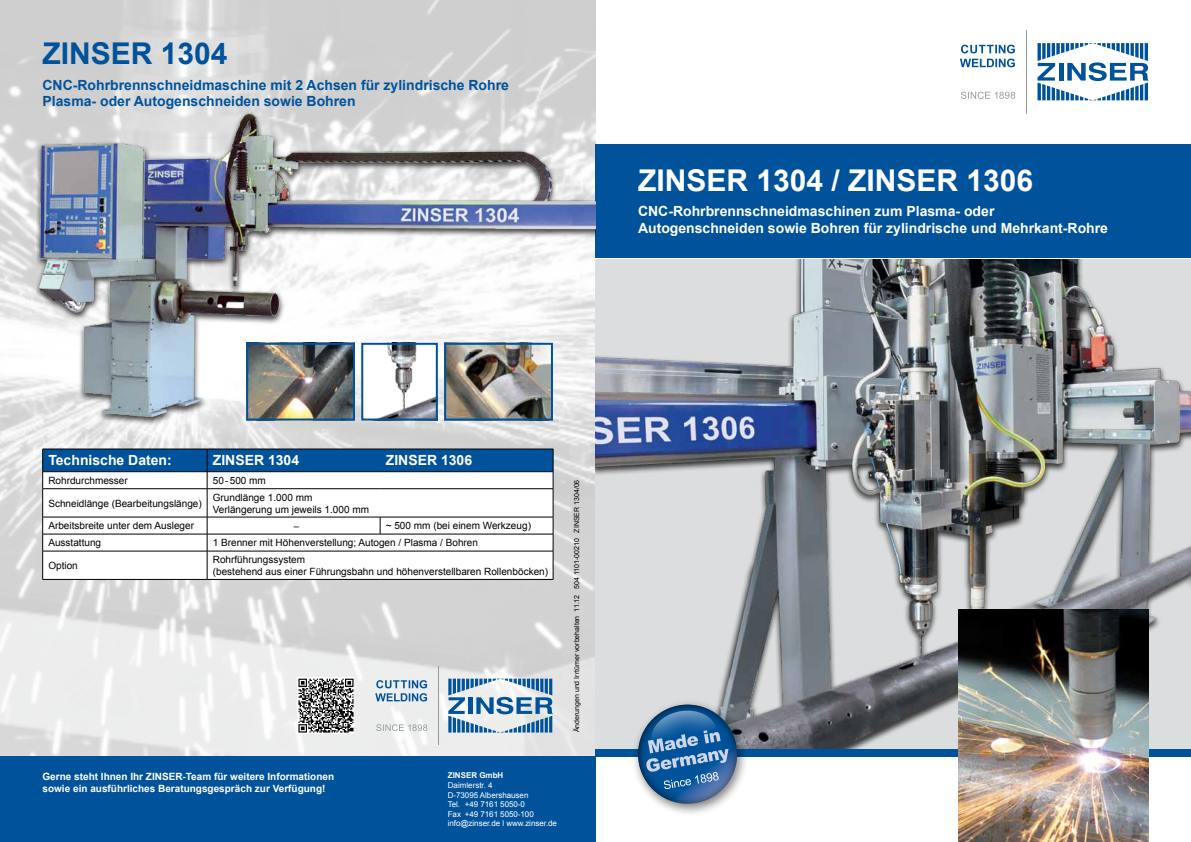
<style>
.page{position:relative;width:1191px;height:842px;background:#fff}
.page>*{position:absolute;margin:0;border:0;box-sizing:border-box;transform-origin:0 0}
.t1{font:700 30px "Arial";color:#fff}
.t2{font:700 30px "Arial";color:#00539b}
.t3{font:700 14px/16.8px "Arial";color:#fff}
.t4{font:700 14px/16.8px "Arial";color:#00539b}
.t5{font:12px "Myriad Pro";color:#000}
.t6{font:10px/12px "Arial";color:#000}
.t7{font:700 10px/12px "Arial";color:#fff}
.t8{font:8px/9.6px "Arial";letter-spacing:-.005em;color:#fff}
.t9{font:700 8px "Arial";color:#fff}
.t10{font:7px "Arial";color:#000}
</style>
<div class="page">
<img style="left:0;top:0;width:595px;height:757px">
<div style="left:0;top:757px;width:595px;height:85px;background:#00539b"></div>
<img style="left:595px;top:260px;width:596px;height:490px">
<svg style="left:961px;top:92px;width:54px;height:7px"></svg>
<svg style="left:960px;top:59px;width:55px;height:8px"></svg>
<svg style="left:961px;top:45px;width:54px;height:8px"></svg>
<svg style="left:1037px;top:43px;width:111px;height:57px"></svg>
<hr style="left:1026px;top:30px;width:1px;height:83px;background:#949ca1">
<div style="left:595px;top:145px;width:596px;height:113px;background:#00539b"></div>
<svg style="left:376px;top:724px;width:51px;height:7px"></svg>
<svg style="left:375px;top:680px;width:52px;height:21px"></svg>
<svg style="left:448px;top:679px;width:105px;height:53px"></svg>
<hr style="left:437px;top:666px;width:1px;height:79px;background:#949ca1">
<div style="left:595px;top:750px;width:596px;height:7px;background:#00539b"></div>
<img style="left:958px;top:609px;width:190px;height:233px">
<img style="left:37px;top:111px;width:558px;height:308px">
<img style="left:249px;top:346px;width:103px;height:71px">
<div style="left:246px;top:343px;width:109px;height:77px;border:2px solid #00539b"></div>
<img style="left:364px;top:346px;width:71px;height:71px">
<div style="left:361px;top:343px;width:77px;height:77px;border:2px solid #00539b"></div>
<img style="left:447px;top:346px;width:103px;height:71px">
<div style="left:444px;top:343px;width:109px;height:77px;border:2px solid #00539b"></div>
<div style="left:631px;top:699px;width:117px;height:118px;background:#000;opacity:.5"></div>
<svg style="left:638px;top:705px;width:99px;height:99px"></svg>
<svg style="left:646px;top:708px;width:82px;height:81px;background:#3e76ab"></svg>
<svg style="left:42px;top:449px;width:512px;height:130px"></svg>
<hr style="left:43px;top:579px;width:164px;height:1px;background:#000">
<hr style="left:207px;top:579px;width:173px;height:1px;background:#000">
<hr style="left:380px;top:579px;width:173px;height:1px;background:#000">
<img style="left:297px;top:677px;width:57px;height:57px">
<h1 class="t2" style="left:43px;top:34px;width:187px">ZINSER 1304</h1>
<h2 class="t4" style="left:43px;top:77px;width:468px">CNC-Rohrbrennschneidmaschine mit 2 Achsen für zylindrische Rohre<br>Plasma- oder Autogenschneiden sowie Bohren</h2>
<h1 class="t1" style="left:638px;top:161px;width:397px">ZINSER 1304 / ZINSER 1306</h1>
<h2 class="t3" style="left:638px;top:203px;width:471px">CNC-Rohrbrennschneidmaschinen zum Plasma- oder<br>Autogenschneiden sowie Bohren für zylindrische und Mehrkant-Rohre</h2>
<h2 class="t3" style="left:48px;top:453px;width:125px">Technische Daten:</h2>
<h2 class="t3" style="left:213px;top:453px;width:88px">ZINSER 1304</h2>
<h2 class="t3" style="left:386px;top:453px;width:88px">ZINSER 1306</h2>
<p class="t6" style="left:48px;top:474px;width:81px">Rohrdurchmesser</p>
<p class="t6" style="left:213px;top:474px;width:55px">50-500 mm</p>
<p class="t6" style="left:48px;top:497px;width:155px">Schneidlänge (Bearbeitungslänge)</p>
<p class="t6" style="left:213px;top:491px;width:158px">Grundlänge 1.000 mm<br>Verlängerung um jeweils 1.000 mm</p>
<p class="t6" style="left:48px;top:520px;width:147px">Arbeitsbreite unter dem Ausleger</p>
<p class="t5" style="left:293px;top:518px;width:7px">–</p>
<p class="t6" style="left:386px;top:520px;width:147px">~ 500 mm (bei einem Werkzeug)</p>
<p class="t6" style="left:48px;top:537px;width:54px">Ausstattung</p>
<p class="t6" style="left:213px;top:537px;width:267px">1 Brenner mit Höhenverstellung; Autogen / Plasma / Bohren</p>
<p class="t6" style="left:48px;top:559px;width:31px">Option</p>
<p class="t6" style="left:213px;top:553px;width:337px">Rohrführungssystem<br>(bestehend aus einer Führungsbahn und höhenverstellbaren Rollenböcken)</p>
<p class="t7" style="left:43px;top:771px;width:293px">Gerne steht Ihnen Ihr ZINSER-Team für weitere Informationen sowie ein ausführliches Beratungsgespräch zur Verfügung!</p>
<p class="t9" style="left:448px;top:770px;width:57px">ZINSER GmbH</p>
<p class="t8" style="left:448px;top:780px;width:111px">Daimlerstr. 4<br>D-73095 Albershausen<br>Tel. +49 7161 5050-0<br>Fax +49 7161 5050-100 info@zinser.de l www.zinser.de</p>
<p class="t10" style="left:572px;top:732px;width:254px;rotate:-90deg">Änderungen und Irrtümer vorbehalten 11.12 504 1101-00210 ZINSER 1304/06</p>
</div>
